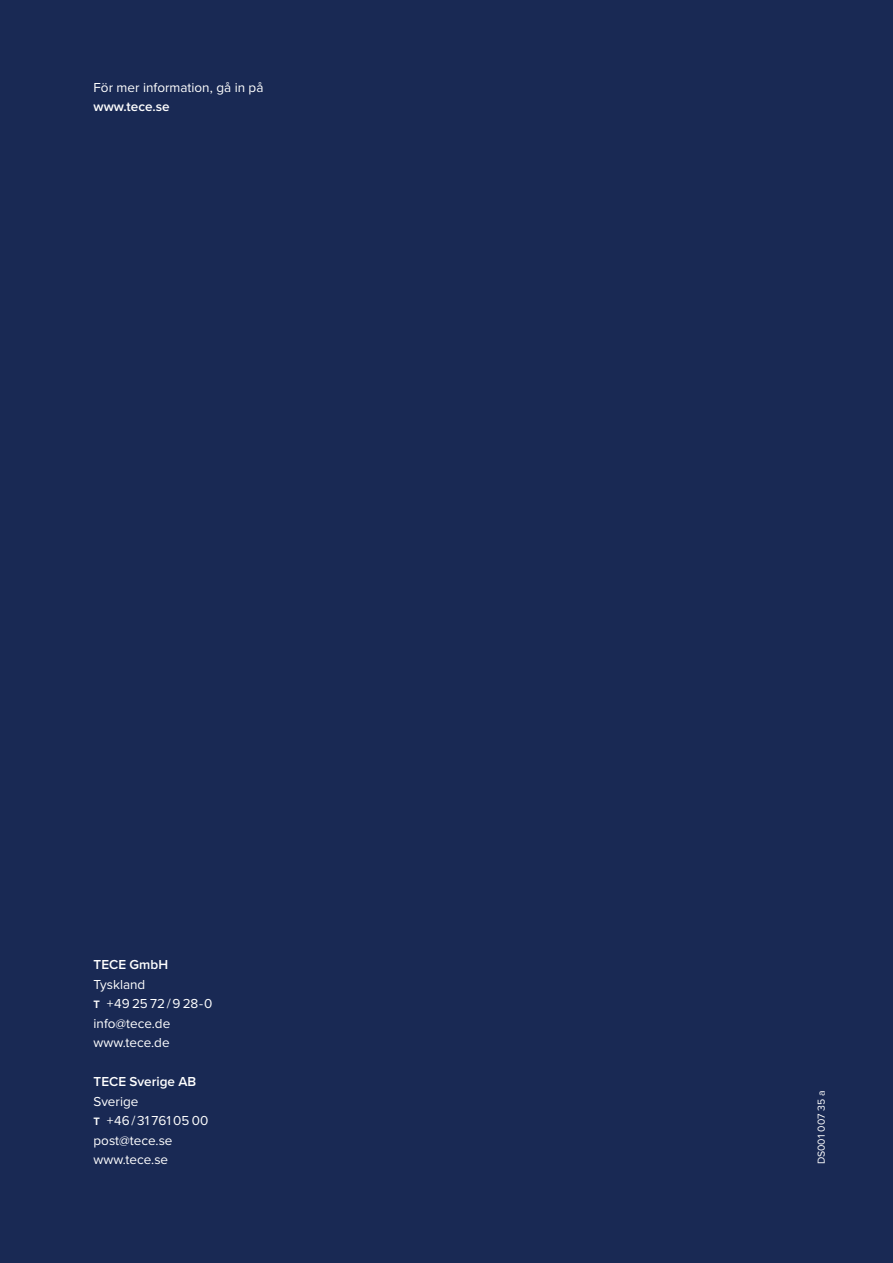
<style>
.page{position:relative;width:893px;height:1263px;background:#192954}
.page>*{position:absolute;margin:0;border:0;box-sizing:border-box;transform-origin:0 0}
.Cover_Address_white{font:13.5px "Proxima Nova";color:#fff}
.Cover_Address_white-2{font:600 13.5px "Proxima Nova";color:#fff}
.Cover_catalogue_numb{font:10.5px "Proxima Nova";color:#fff}
.s1{font-weight:600}
</style>
<div class="page">
<p class="Cover_Address_white" style="left:94px;top:77px;width:171px">För mer information, gå in på</p>
<p class="Cover_Address_white-2" style="left:94px;top:97px;width:78px">www.tece.se</p>
<p class="Cover_Address_white-2" style="left:94px;top:955px;width:76px">TECE GmbH</p>
<p class="Cover_Address_white" style="left:94px;top:974px;width:53px">Tyskland</p>
<p class="Cover_Address_white" style="left:94px;top:994px;width:120px"><span class="s1">T</span> + 49 25 72 / 9 28 - 0</p>
<p class="Cover_Address_white" style="left:94px;top:1013px;width:78px">info@tece.de</p>
<p class="Cover_Address_white" style="left:94px;top:1033px;width:78px">www.tece.de</p>
<p class="Cover_Address_white-2" style="left:94px;top:1072px;width:104px">TECE Sverige AB</p>
<p class="Cover_Address_white" style="left:94px;top:1091px;width:46px">Sverige</p>
<p class="Cover_Address_white" style="left:94px;top:1111px;width:116px"><span class="s1">T</span> + 46 / 31 761 05 00</p>
<p class="Cover_Address_white" style="left:94px;top:1130px;width:81px">post@tece.se</p>
<p class="Cover_Address_white" style="left:94px;top:1150px;width:76px">www.tece.se</p>
<p class="Cover_catalogue_numb" style="left:814px;top:1164px;width:75px;rotate:-90deg">DS001 007 35 a</p>
</div>
